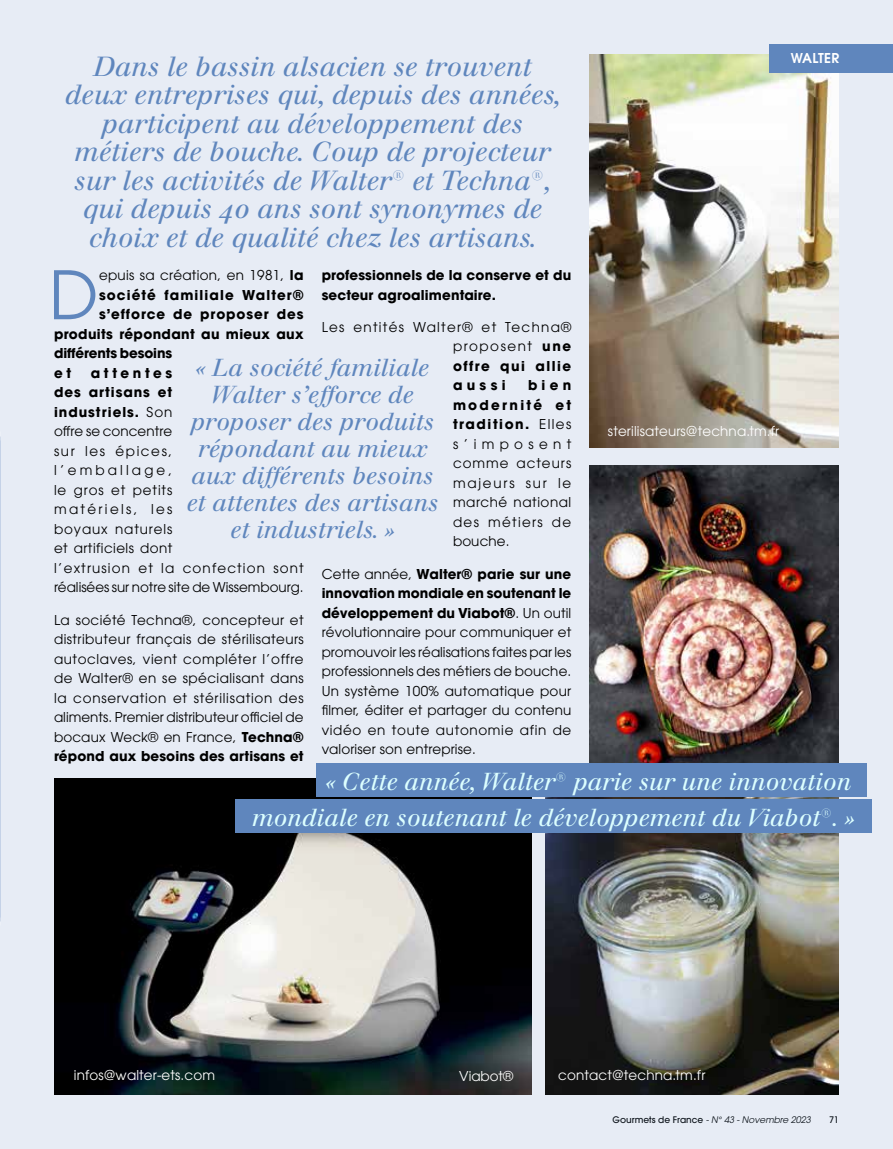
<style>
.page{position:relative;width:893px;height:1149px;background:#fff}
.page>*{position:absolute;margin:0;border:0;box-sizing:border-box;transform-origin:0 0}
.t1{font:66.15px "ITC Avant Garde Std";color:#5f86bd}
.t2{font:27px/28.5px "Justus Italic Oldstyle";color:#5f86bd;text-align:center}
.t3{font:24px/27px "Justus Italic Oldstyle";color:#5f86bd;text-align:center}
.t4{font:24px/35.7px "Justus Italic Oldstyle";color:#dcffff;text-align:right}
.t5{font:13.5px/19.5px "ITC Avant Garde Std";letter-spacing:.04em;color:#000;text-align:justify}
.t6{font:13.5px/19.5px "ITC Avant Garde Std";letter-spacing:.065em;color:#000}
.t7{font:700 13.5px/19.5px "ITC Avant Garde Std";letter-spacing:.02em;color:#000}
.t8{font:13.5px "ITC Avant Garde Std";letter-spacing:.01em;color:#fff}
.t9{font:13.5px "ITC Avant Garde Std";letter-spacing:.02em;color:#000}
.t10{font:700 13.5px "ITC Avant Garde Std";letter-spacing:.08em;color:#000}
.t11{font:700 13.5px "ITC Avant Garde Std";letter-spacing:.07em;color:#000}
.t12{font:700 13.5px "ITC Avant Garde Std";letter-spacing:-.005em;color:#000}
.t13{font:600 13.5px "ITC Avant Garde Std";letter-spacing:.025em;color:#fff}
.t14{font:italic 9px "ITC Avant Garde Std";color:#000}
.t15{font:500 9px "ITC Avant Garde Std";color:#000}
.s1{font-weight:700}
.s2{font-weight:500;font-style:normal}
</style>
<div class="page">
<div style="left:0;top:0;width:893px;height:1148px;background:#e7ecf5"></div>
<img style="left:589px;top:54px;width:250px;height:393px">
<img style="left:589px;top:466px;width:250px;height:297px">
<img style="left:54px;top:778px;width:477px;height:316px">
<img style="left:546px;top:832px;width:293px;height:262px">
<div style="left:316px;top:763px;width:551px;height:33px;background:#5f86bd"></div>
<div style="left:235px;top:799px;width:637px;height:33px;background:#5f86bd"></div>
<div style="left:770px;top:44px;width:123px;height:28px;background:#5f86bd"></div>
<p class="t2" style="left:65px;top:52px;width:498px">Dans le bassin alsacien se trouvent deux entreprises qui, depuis des années, participent au développement des métiers de bouche. Coup de projecteur sur les activités de Walter® et Techna®, qui depuis 40 ans sont synonymes de choix et de qualité chez les artisans.</p>
<h1 class="t1" style="left:49px;top:254px;width:51px">D</h1>
<p class="t9" style="left:99px;top:267px;width:206px">epuis sa création, en 1981, <span class="s1">la</span></p>
<p class="t7" style="left:322px;top:265px;width:251px">professionnels de la conserve et du secteur agroalimentaire.</p>
<p class="t5" style="left:453px;top:317px;width:120px;text-indent:-131px">Les entités Walter® et Techna® proposent <span class="s1">une offre qui allie aussi</span></p>
<p class="t10" style="left:99px;top:285px;width:206px">société familiale Walter®</p>
<p class="t11" style="left:99px;top:305px;width:206px">s’efforce de proposer des</p>
<p class="t7" style="left:54px;top:324px;width:251px">produits répondant au mieux aux</p>
<p class="t12" style="left:54px;top:344px;width:120px">différents besoins</p>
<p class="t7" style="left:54px;top:363px;width:19px">e t</p>
<h3 class="t3" style="left:187px;top:353px;width:253px">« La société familiale<br>Walter s’efforce de proposer des produits répondant au mieux aux différents besoins et attentes des artisans et industriels. »</h3>
<p class="t6" style="left:54px;top:363px;width:251px;text-indent:37px"><span class="s1">attentes<br>des artisans et<br>industriels.</span> Son<br>offre se concentre<br>sur les épices,<br>l’emballage,<br>le gros et petits<br>matériels, les<br>boyaux naturels<br>et artificiels dont<br>l’extrusion et la confection sont réalisées sur notre site de Wissembourg.</p>
<p class="t5" style="left:54px;top:609px;width:251px">La société Techna®, concepteur et distributeur français de stérilisateurs autoclaves, vient compléter l’offre de Walter® en se spécialisant dans la conservation et stérilisation des aliments. Premier distributeur officiel de bocaux Weck® en France, <span class="s1">Techna® répond aux besoins des artisans et</span></p>
<p class="t5" style="left:453px;top:375px;width:120px;text-indent:75px"><span class="s1">bien modernité et tradition.</span> Elles s’imposent comme acteurs majeurs sur le marché national des métiers de bouche.</p>
<p class="t5" style="left:322px;top:563px;width:251px">Cette année, <span class="s1">Walter® parie sur une innovation mondiale en soutenant le développement du Viabot®</span>. Un outil révolutionnaire pour communiquer et promouvoir les réalisations faites par les professionnels des métiers de bouche.<br>Un système 100% automatique pour filmer, éditer et partager du contenu vidéo en toute autonomie afin de valoriser son entreprise.</p>
<p class="t13" style="left:791px;top:50px;width:50px">WALTER</p>
<p class="t8" style="left:608px;top:422px;width:173px">sterilisateurs@techna.tm.fr</p>
<h3 class="t4" style="left:252px;top:763px;width:604px">« Cette année, Walter® parie sur une innovation mondiale en soutenant le développement du Viabot®. »</h3>
<p class="t8" style="left:74px;top:1066px;width:143px">infos@walter-ets.com</p>
<p class="t8" style="left:558px;top:1066px;width:149px">contact@techna.tm.fr</p>
<p class="t8" style="left:459px;top:1066px;width:56px">Viabot®</p>
<p class="t14" style="left:613px;top:1113px;width:200px"><span class="s2">Gourmets de France</span> - N° 43 - Novembre 2023</p>
<p class="t15" style="left:829px;top:1113px;width:11px">71</p>
</div>
